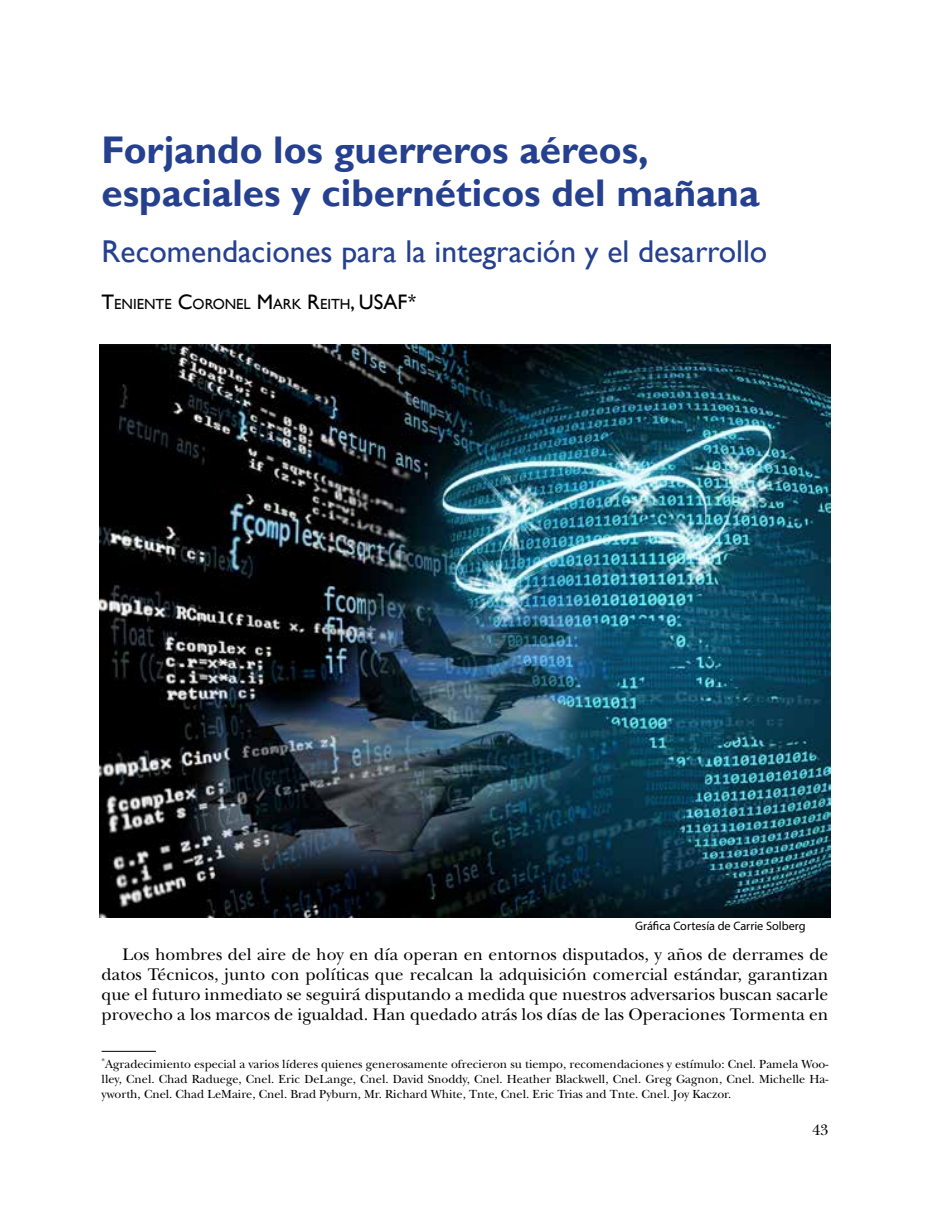
<style>
.page{position:relative;width:930px;height:1229px;background:#fff}
.page>*{position:absolute;margin:0;border:0;box-sizing:border-box;transform-origin:0 0}
.t1{font:700 38.5px/42.7px "Gill Sans";color:#25408f}
.t2{font:31.5px "Gill Sans";color:#25408f}
.t3{font:17.5px/19.9px "New Baskerville Std";color:#000;text-align:justify}
.t4{font:15.75px "New Baskerville Std";color:#000}
.t5{font:14.7px "Gill Sans";color:#000}
.t6{font:12.25px/15px "New Baskerville Std";color:#000;text-align:justify}
.t7{font:12.25px "Myriad Pro";color:#000}
.s1{font-size:21px}
.s2{font-family:"Bookman Old Style";font-size:21px}
</style>
<div class="page">
<img style="left:99px;top:344px;width:731px;height:573px">
<hr style="left:102px;top:1050px;width:54px;height:1px;background:#000">
<h1 class="t1" style="left:102px;top:130px;width:659px">Forjando los guerreros aéreos, espaciales y cibernéticos del mañana</h1>
<h2 class="t2" style="left:102px;top:233px;width:667px">Recomendaciones para la integración y el desarrollo</h2>
<p class="t5" style="left:102px;top:296px;width:316px"><span class="s1">T</span>ENIENTE <span class="s1">C</span>ORONEL <span class="s1">M</span>ARK <span class="s1">R</span>EITH<span class="s1">, USAF</span><span class="s2">*</span></p>
<p class="t7" style="left:635px;top:918px;width:172px">Gráfica Cortesía de Carrie Solberg</p>
<p class="t3" style="left:102px;top:944px;width:728px;text-indent:21px">Los hombres del aire de hoy en día operan en entornos disputados, y años de derrames de datos Técnicos, junto con políticas que recalcan la adquisición comercial estándar, garantizan que el futuro inmediato se seguirá disputando a medida que nuestros adversarios buscan sacarle provecho a los marcos de igualdad. Han quedado atrás los días de las Operaciones Tormenta en</p>
<p class="t6" style="left:102px;top:1056px;width:728px"><sup>*</sup>Agradecimiento especial a varios líderes quienes generosamente ofrecieron su tiempo, recomendaciones y estímulo: Cnel. Pamela Woo&shy;lley, Cnel. Chad Raduege, Cnel. Eric DeLange, Cnel. David Snoddy, Cnel. Heather Blackwell, Cnel. Greg Gagnon, Cnel. Michelle Ha&shy;yworth, Cnel. Chad LeMaire, Cnel. Brad Pyburn, Mr. Richard White, Tnte, Cnel. Eric Trias and Tnte. Cnel. Joy Kaczor.</p>
<p class="t4" style="left:811px;top:1120px;width:18px">43</p>
</div>
